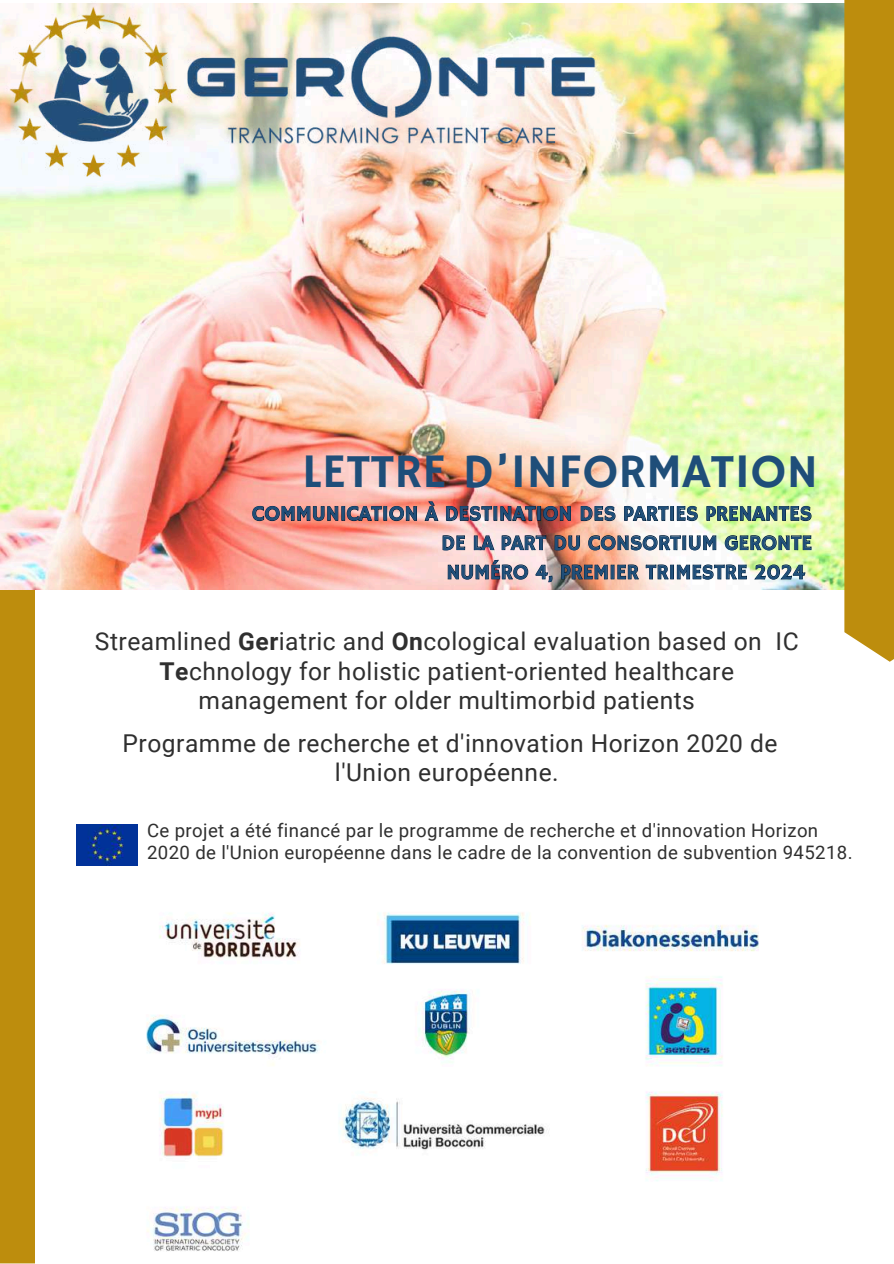
<style>
.page{position:relative;width:894px;height:1264px;background:#fff}
.page>*{position:absolute;margin:0;border:0;box-sizing:border-box;transform-origin:0 0}
.t1{font:48px "Hammersmith One";color:#1f4e79}
.t2{font:24.6px/29.5px "Roboto";letter-spacing:.02em;color:#2f2f2f;text-align:center}
.t3{font:21px/29.2px "Hammersmith One";color:#1f4e79;text-align:justify}
.t4{font:18.6px/22.5px "Roboto";letter-spacing:.02em;color:#2f2f2f}
.s1{font-weight:700}
</style>
<div class="page">
<div style="left:0;top:272px;width:35px;height:991px;background:#bd8d0d"></div>
<img style="left:0;top:3px;width:844px;height:586px">
<img style="left:0;top:3px;width:604px;height:173px">
<div style="left:844px;top:0;width:49px;height:661px;background:#bd8d0d"></div>
<img style="left:146px;top:912px;width:612px;height:339px">
<img style="left:77px;top:824px;width:60px;height:41px">
<img style="left:252px;top:473px;width:559px;height:111px">
<h1 class="t1" style="left:302px;top:443px;width:517px">LETTRE D’INFORMATION</h1>
<p class="t3" style="left:441px;top:500px;width:372px;text-indent:-189px">COMMUNICATION À DESTINATION DES PARTIES PRENANTES DE LA PART DU CONSORTIUM GERONTE NUMÉRO 4, PREMIER TRIMESTRE 2024</p>
<p class="t2" style="left:95px;top:627px;width:705px">Streamlined <span class="s1">Ger</span>iatric and <span class="s1">On</span>cological evaluation based on IC<br><span class="s1">Te</span>chnology for holistic patient-oriented healthcare management for older multimorbid patients</p>
<p class="t2" style="left:123px;top:728px;width:656px">Programme de recherche et d'innovation Horizon 2020 de l'Union européenne.</p>
<p class="t4" style="left:147px;top:819px;width:706px">Ce projet a été financé par le programme de recherche et d'innovation Horizon<br>2020 de l'Union européenne dans le cadre de la convention de subvention 945218.</p>
</div>
